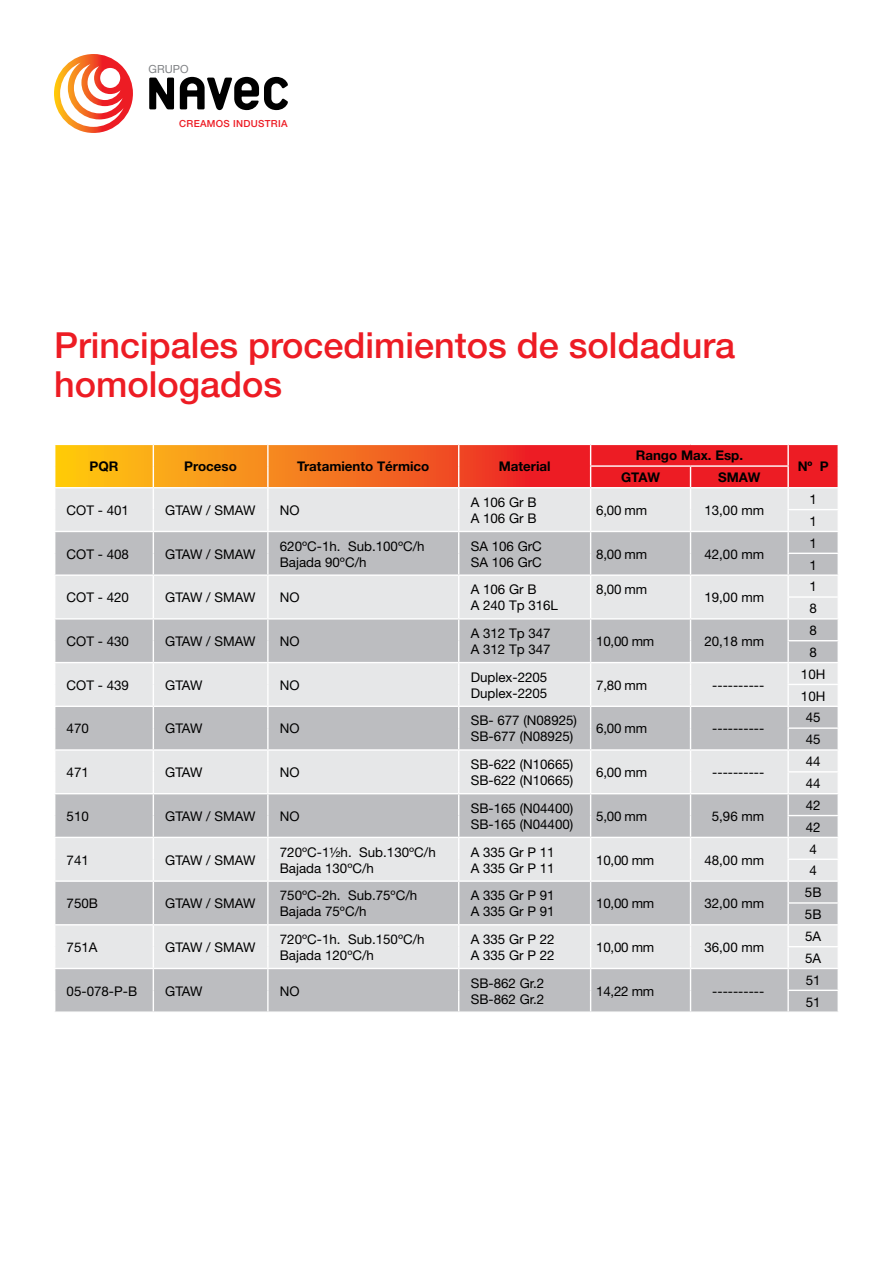
<style>
.page{position:relative;width:893px;height:1263px;background:#fff}
.page>*{position:absolute;margin:0;border:0;box-sizing:border-box;transform-origin:0 0}
.t1{font:500 36px/39px "Helvetica Neue";color:#ed1c24}
.t2{font:13.35px/16px "Helvetica Neue";color:#000}
.t3{font:700 13.35px "Helvetica Neue";color:#000}
.t4{font:11.25px "Helvetica Neue";color:#808285}
.t5{font:500 9.75px "Helvetica Neue";letter-spacing:.03em;color:#ed1c24}
</style>
<div class="page">
<svg style="left:55px;top:444px;width:783px;height:567px;background:#d5cbc8"></svg>
<svg style="left:54px;top:54px;width:79px;height:79px"></svg>
<svg style="left:149px;top:78px;width:25px;height:31px"></svg>
<svg style="left:180px;top:77px;width:108px;height:33px"></svg>
<p class="t4" style="left:149px;top:62px;width:41px">GRUPO</p>
<p class="t5" style="left:179px;top:117px;width:110px">CREAMOS INDUSTRIA</p>
<p class="t1" style="left:54px;top:326px;width:682px">Principales procedimientos de soldadura homologados</p>
<p class="t3" style="left:90px;top:458px;width:30px">PQR</p>
<p class="t3" style="left:184px;top:458px;width:54px">Proceso</p>
<p class="t3" style="left:297px;top:458px;width:134px">Tratamiento Térmico</p>
<p class="t3" style="left:499px;top:458px;width:53px">Material</p>
<p class="t2" style="left:67px;top:502px;width:64px">COT - 401</p>
<p class="t2" style="left:165px;top:502px;width:92px">GTAW / SMAW</p>
<p class="t2" style="left:280px;top:502px;width:21px">NO</p>
<p class="t2" style="left:67px;top:546px;width:64px">COT - 408</p>
<p class="t2" style="left:165px;top:546px;width:92px">GTAW / SMAW</p>
<p class="t2" style="left:280px;top:538px;width:146px">620ºC-1h. Sub.100ºC/h</p>
<p class="t2" style="left:280px;top:554px;width:88px">Bajada 90ºC/h</p>
<p class="t2" style="left:67px;top:589px;width:64px">COT - 420</p>
<p class="t2" style="left:165px;top:589px;width:92px">GTAW / SMAW</p>
<p class="t2" style="left:280px;top:589px;width:21px">NO</p>
<p class="t2" style="left:67px;top:633px;width:64px">COT - 430</p>
<p class="t2" style="left:165px;top:633px;width:92px">GTAW / SMAW</p>
<p class="t2" style="left:280px;top:633px;width:21px">NO</p>
<p class="t2" style="left:67px;top:677px;width:64px">COT - 439</p>
<p class="t2" style="left:165px;top:677px;width:39px">GTAW</p>
<p class="t2" style="left:280px;top:677px;width:21px">NO</p>
<p class="t2" style="left:67px;top:720px;width:24px">470</p>
<p class="t2" style="left:165px;top:720px;width:39px">GTAW</p>
<p class="t2" style="left:280px;top:720px;width:21px">NO</p>
<p class="t2" style="left:67px;top:764px;width:24px">471</p>
<p class="t2" style="left:165px;top:764px;width:39px">GTAW</p>
<p class="t2" style="left:280px;top:764px;width:21px">NO</p>
<p class="t2" style="left:67px;top:808px;width:24px">510</p>
<p class="t2" style="left:165px;top:808px;width:92px">GTAW / SMAW</p>
<p class="t2" style="left:280px;top:808px;width:21px">NO</p>
<p class="t2" style="left:471px;top:494px;width:67px">A 106 Gr B</p>
<p class="t2" style="left:471px;top:510px;width:67px">A 106 Gr B</p>
<p class="t2" style="left:471px;top:538px;width:73px">SA 106 GrC</p>
<p class="t2" style="left:471px;top:554px;width:73px">SA 106 GrC</p>
<p class="t2" style="left:471px;top:581px;width:67px">A 106 Gr B</p>
<p class="t2" style="left:471px;top:597px;width:89px">A 240 Tp 316L</p>
<p class="t2" style="left:471px;top:625px;width:81px">A 312 Tp 347</p>
<p class="t2" style="left:471px;top:641px;width:81px">A 312 Tp 347</p>
<p class="t2" style="left:471px;top:669px;width:78px">Duplex-2205</p>
<p class="t2" style="left:471px;top:685px;width:78px">Duplex-2205</p>
<p class="t2" style="left:471px;top:712px;width:108px">SB- 677 (N08925)</p>
<p class="t2" style="left:471px;top:728px;width:104px">SB-677 (N08925)</p>
<p class="t2" style="left:471px;top:756px;width:104px">SB-622 (N10665)</p>
<p class="t2" style="left:471px;top:772px;width:104px">SB-622 (N10665)</p>
<p class="t2" style="left:471px;top:800px;width:104px">SB-165 (N04400)</p>
<p class="t2" style="left:471px;top:816px;width:104px">SB-165 (N04400)</p>
<p class="t2" style="left:67px;top:851px;width:24px">741</p>
<p class="t2" style="left:165px;top:851px;width:92px">GTAW / SMAW</p>
<p class="t2" style="left:280px;top:843px;width:157px">720ºC-1½h. Sub.130ºC/h<br>Bajada 130ºC/h</p>
<p class="t2" style="left:471px;top:843px;width:85px">A 335 Gr P 11</p>
<p class="t2" style="left:471px;top:859px;width:85px">A 335 Gr P 11</p>
<p class="t2" style="left:67px;top:895px;width:33px">750B</p>
<p class="t2" style="left:165px;top:895px;width:92px">GTAW / SMAW</p>
<p class="t2" style="left:280px;top:887px;width:139px">750ºC-2h. Sub.75ºC/h<br>Bajada 75ºC/h</p>
<p class="t2" style="left:471px;top:887px;width:85px">A 335 Gr P 91</p>
<p class="t2" style="left:471px;top:903px;width:85px">A 335 Gr P 91</p>
<p class="t2" style="left:67px;top:939px;width:32px">751A</p>
<p class="t2" style="left:165px;top:939px;width:92px">GTAW / SMAW</p>
<p class="t2" style="left:280px;top:931px;width:146px">720ºC-1h. Sub.150ºC/h<br>Bajada 120ºC/h</p>
<p class="t2" style="left:471px;top:931px;width:85px">A 335 Gr P 22</p>
<p class="t2" style="left:471px;top:947px;width:85px">A 335 Gr P 22</p>
<p class="t2" style="left:67px;top:983px;width:72px">05-078-P-B</p>
<p class="t2" style="left:165px;top:983px;width:39px">GTAW</p>
<p class="t2" style="left:280px;top:983px;width:21px">NO</p>
<p class="t2" style="left:471px;top:974px;width:75px">SB-862 Gr.2</p>
<p class="t2" style="left:471px;top:991px;width:75px">SB-862 Gr.2</p>
<p class="t3" style="left:636px;top:447px;width:109px">Rango Max. Esp.</p>
<p class="t3" style="left:621px;top:469px;width:40px">GTAW</p>
<p class="t3" style="left:718px;top:469px;width:44px">SMAW</p>
<p class="t2" style="left:596px;top:502px;width:52px">6,00 mm</p>
<p class="t2" style="left:704px;top:502px;width:61px">13,00 mm</p>
<p class="t2" style="left:596px;top:546px;width:52px">8,00 mm</p>
<p class="t2" style="left:704px;top:546px;width:61px">42,00 mm</p>
<p class="t2" style="left:596px;top:581px;width:52px">8,00 mm</p>
<p class="t2" style="left:704px;top:589px;width:61px">19,00 mm</p>
<p class="t2" style="left:596px;top:633px;width:60px">10,00 mm</p>
<p class="t2" style="left:704px;top:633px;width:61px">20,18 mm</p>
<p class="t2" style="left:596px;top:677px;width:52px">7,80 mm</p>
<p class="t2" style="left:712px;top:677px;width:53px">----------</p>
<p class="t2" style="left:596px;top:720px;width:52px">6,00 mm</p>
<p class="t2" style="left:712px;top:720px;width:53px">----------</p>
<p class="t2" style="left:596px;top:764px;width:52px">6,00 mm</p>
<p class="t2" style="left:712px;top:764px;width:53px">----------</p>
<p class="t2" style="left:596px;top:808px;width:52px">5,00 mm</p>
<p class="t2" style="left:712px;top:808px;width:54px">5,96 mm</p>
<p class="t2" style="left:596px;top:851px;width:60px">10,00 mm</p>
<p class="t2" style="left:704px;top:851px;width:61px">48,00 mm</p>
<p class="t2" style="left:596px;top:895px;width:60px">10,00 mm</p>
<p class="t2" style="left:704px;top:895px;width:61px">32,00 mm</p>
<p class="t2" style="left:596px;top:939px;width:60px">10,00 mm</p>
<p class="t2" style="left:704px;top:939px;width:61px">36,00 mm</p>
<p class="t2" style="left:596px;top:983px;width:60px">14,22 mm</p>
<p class="t2" style="left:712px;top:983px;width:53px">----------</p>
<p class="t3" style="left:798px;top:458px;width:33px">Nº P</p>
<p class="t2" style="left:809px;top:491px;width:9px">1</p>
<p class="t2" style="left:809px;top:513px;width:9px">1</p>
<p class="t2" style="left:809px;top:535px;width:9px">1</p>
<p class="t2" style="left:809px;top:556px;width:9px">1</p>
<p class="t2" style="left:809px;top:578px;width:9px">1</p>
<p class="t2" style="left:809px;top:600px;width:9px">8</p>
<p class="t2" style="left:809px;top:622px;width:9px">8</p>
<p class="t2" style="left:809px;top:644px;width:9px">8</p>
<p class="t2" style="left:801px;top:666px;width:26px">10H</p>
<p class="t2" style="left:801px;top:688px;width:26px">10H</p>
<p class="t2" style="left:806px;top:709px;width:16px">45</p>
<p class="t2" style="left:806px;top:731px;width:16px">45</p>
<p class="t2" style="left:806px;top:753px;width:16px">44</p>
<p class="t2" style="left:806px;top:775px;width:16px">44</p>
<p class="t2" style="left:806px;top:797px;width:16px">42</p>
<p class="t2" style="left:806px;top:819px;width:16px">42</p>
<p class="t2" style="left:809px;top:841px;width:9px">4</p>
<p class="t2" style="left:809px;top:862px;width:9px">4</p>
<p class="t2" style="left:805px;top:884px;width:18px">5B</p>
<p class="t2" style="left:805px;top:906px;width:18px">5B</p>
<p class="t2" style="left:805px;top:928px;width:18px">5A</p>
<p class="t2" style="left:805px;top:950px;width:18px">5A</p>
<p class="t2" style="left:806px;top:972px;width:16px">51</p>
<p class="t2" style="left:806px;top:993px;width:16px">51</p>
</div>
